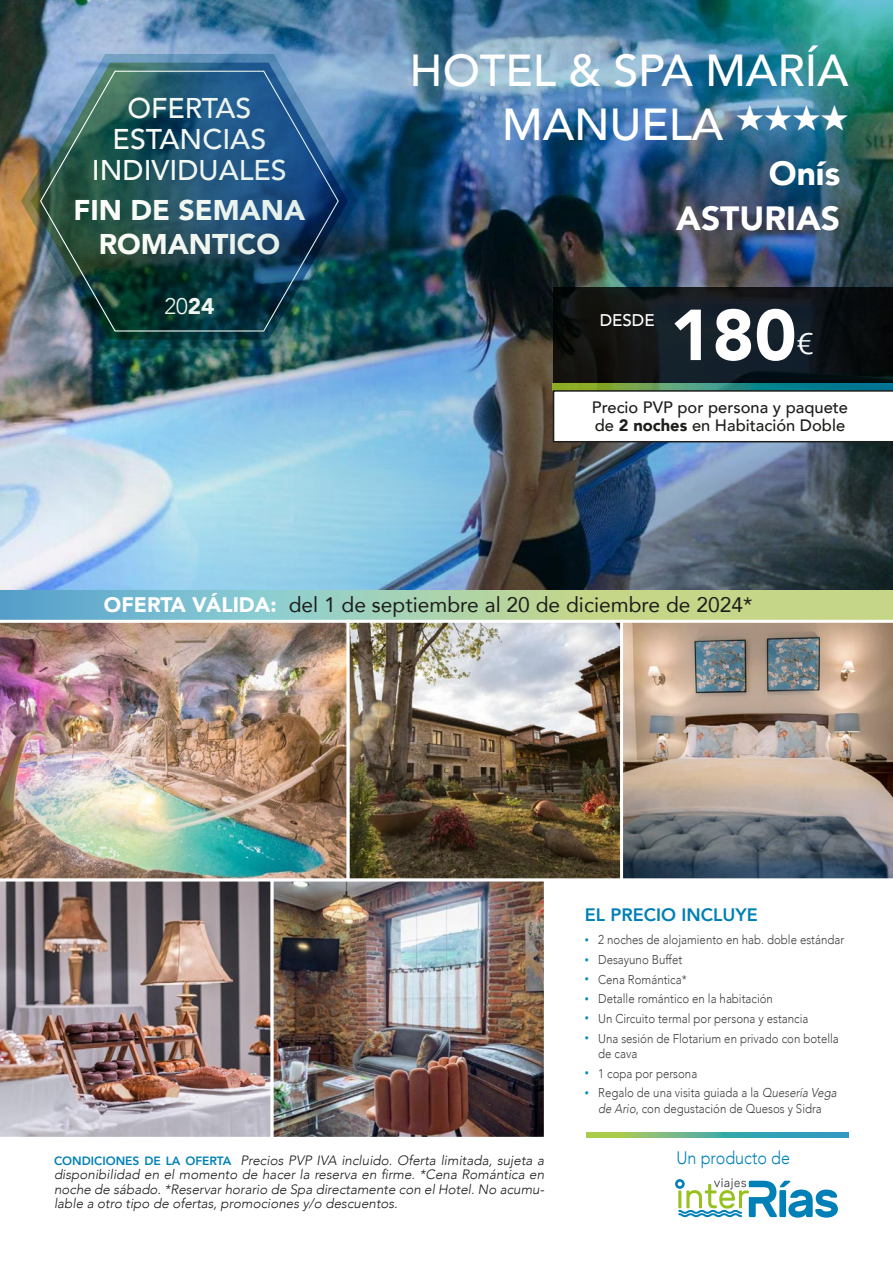
<style>
.page{position:relative;width:893px;height:1263px;background:#fff}
.page>*{position:absolute;margin:0;border:0;box-sizing:border-box;transform-origin:0 0}
.t1{font:900 71.25px "Avenir";color:#fff}
._01_Título_del_circuito{font:500 44.7px/54px "Avenir";color:#fff;text-align:right}
._01_Título_del_circuito-2{font:900 33.6px "Avenir";color:#fff}
.t2{font:300 29.55px "Avenir";color:#fff;scale:1.25 1}
._01_Título_del_circuito-3{font:500 28.5px "Avenir";color:#fff}
._01_Título_del_circuito-4{font:900 28.5px/34.2px "Avenir";color:#fff;text-align:center}
._23_titulo_ok{font:300 22.5px "Avenir";color:#fff}
.t3{font:21px "Avenir";color:#1d1d1b}
.t4{font:800 18px "Avenir";color:#0080b6}
.t5{font:300 18px "Avenir";color:#0080b6;scale:.9 1}
.t6{font:500 16.8px "Avenir";color:#fff}
.t7{font:500 16.5px/18px "Avenir";color:#1d1d1b}
.t8{font:italic 300 13.5px/14.5px "Avenir";color:#1d1d1b;text-align:justify}
.t9{font:300 12.75px/15.3px "Avenir";color:#3d3d3c;scale:.9 1}
.s1{font-weight:900}
.s2{font-weight:900;color:#fff}
.s3{font-size:9px;color:#008bbe}
.s4{font-style:italic}
.s5{font-weight:800;font-style:normal;font-size:12px;color:#0080b6}
</style>
<div class="page">
<img style="left:0;top:0;width:893px;height:590px">
<img style="left:274px;top:882px;width:269px;height:254px">
<div style="left:270px;top:878px;width:277px;height:262px;border:3px solid #fff"></div>
<img style="left:0;top:881px;width:273px;height:259px">
<svg style="left:553px;top:383px;width:340px;height:7px;background:#3c9271"></svg>
<svg style="left:553px;top:288px;width:340px;height:95px;background:#10161a"></svg>
<svg style="left:675px;top:1178px;width:163px;height:39px"></svg>
<svg style="left:0;top:590px;width:893px;height:30px;background:#a2cbab"></svg>
<svg style="left:553px;top:390px;width:340px;height:52px"></svg>
<svg style="left:587px;top:1132px;width:261px;height:5px"></svg>
<img style="left:0;top:622px;width:347px;height:259px">
<img style="left:623px;top:622px;width:270px;height:257px">
<img style="left:351px;top:624px;width:268px;height:253px">
<div style="left:347px;top:620px;width:276px;height:261px;border:3px solid #fff"></div>
<p class="_01_Título_del_circuito-3" style="left:127px;top:84px;width:126px">OFERTAS</p>
<p class="_01_Título_del_circuito-3" style="left:113px;top:115px;width:155px">ESTANCIAS</p>
<p class="_01_Título_del_circuito-3" style="left:92px;top:146px;width:196px">INDIVIDUALES</p>
<p class="_01_Título_del_circuito-4" style="left:74px;top:192px;width:233px">FIN DE SEMANA<br>ROMANTICO</p>
<p class="_23_titulo_ok" style="left:164px;top:292px;width:52px">20<span class="s1">24</span></p>
<p class="_01_Título_del_circuito" style="left:410px;top:41px;width:441px">HOTEL &amp; SPA MARÍA<br>MANUELA ★★★★</p>
<p class="_01_Título_del_circuito-2" style="left:769px;top:145px;width:73px">Onís</p>
<p class="_01_Título_del_circuito-2" style="left:676px;top:189px;width:166px">ASTURIAS</p>
<p class="t6" style="left:600px;top:306px;width:57px">DESDE</p>
<p class="t1" style="left:670px;top:274px;width:128px">180</p>
<p class="t2" style="left:797px;top:327px;width:15px">€</p>
<p class="t7" style="left:592px;top:397px;width:258px">Precio PVP por persona y paquete de <span class="s1">2 noches</span> en Habitación Doble</p>
<p class="t3" style="left:104px;top:588px;width:650px"><span class="s2">OFERTA VÁLIDA:</span> del 1 de septiembre al 20 de diciembre de 2024*</p>
<p class="t4" style="left:585px;top:900px;width:174px">EL PRECIO INCLUYE</p>
<p class="t9" style="left:585px;top:932px;width:290px"><span class="s3">•</span> 2 noches de alojamiento en hab. doble estándar</p>
<p class="t9" style="left:585px;top:952px;width:110px"><span class="s3">•</span> Desayuno Buffet</p>
<p class="t9" style="left:585px;top:972px;width:115px"><span class="s3">•</span> Cena Romántica*</p>
<p class="t9" style="left:585px;top:991px;width:211px"><span class="s3">•</span> Detalle romántico en la habitación</p>
<p class="t9" style="left:585px;top:1011px;width:250px"><span class="s3">•</span> Un Circuito termal por persona y estancia</p>
<p class="t9" style="left:598px;top:1030px;width:269px;text-indent:-14px"><span class="s3">•</span> Una sesión de Flotarium en privado con botella de cava</p>
<p class="t9" style="left:585px;top:1065px;width:127px"><span class="s3">•</span> 1 copa por persona</p>
<p class="t9" style="left:585px;top:1085px;width:282px;text-align:center"><span class="s3">•</span> Regalo de una visita guiada a la <span class="s4">Quesería Vega de Ario</span>, con degustación de Quesos y Sidra</p>
<p class="t8" style="left:54px;top:1153px;width:492px"><span class="s5">CONDICIONES DE LA OFERTA</span> Precios PVP IVA incluido. Oferta limitada, sujeta a disponibilidad en el momento de hacer la reserva en firme. *Cena Romántica en noche de sábado. *Reservar horario de Spa directamente con el Hotel. No acumu&shy;lable a otro tipo de ofertas, promociones y/o descuentos.</p>
<p class="t5" style="left:676px;top:1147px;width:128px">Un producto de</p>
</div>
